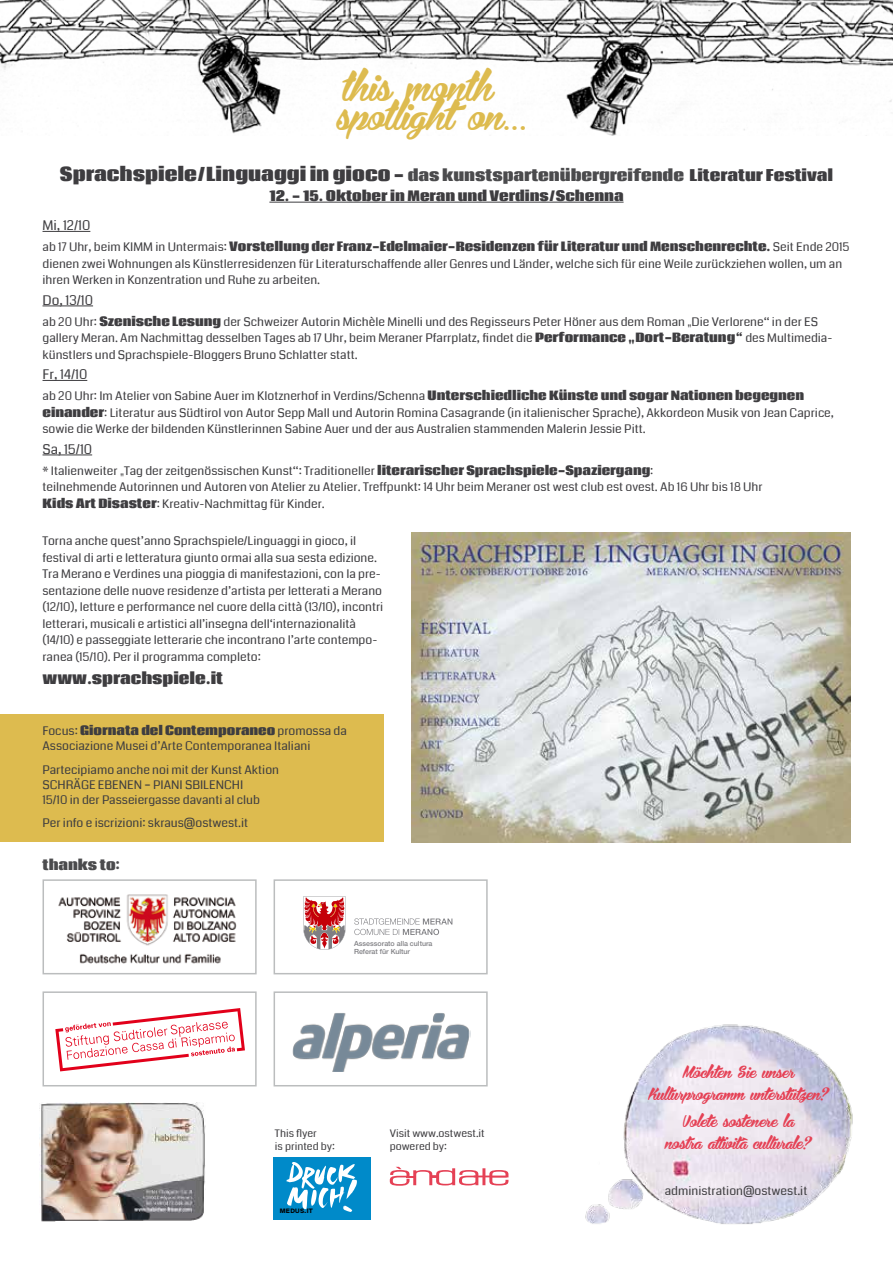
<style>
.page{position:relative;width:893px;height:1263px;background:#fff}
.page>*{position:absolute;margin:0;border:0;box-sizing:border-box;transform-origin:0 0}
.t1{font:36px/28.2px "Bira PERSONALUSEONLY";color:#ddbb4f}
.t2{font:800 18px "Coda";color:#3e3d40}
.t3{font:15px/22.5px "Bira PERSONALUSEONLY";color:#e54155;text-align:center}
.t4{font:800 15px "Coda";color:#3e3d40}
.t5{font:800 13.5px "Coda";color:#3e3d40}
.t6{font:13.5px "Coda";color:#3e3d40}
.t7{font:800 13.5px "Coda";color:#4b4b4d}
.t8{font:12px/16.5px "Coda";color:#3e3d40}
.t9{font:10.5px/12.6px "Coda";color:#3e3d40}
.t10{font:500 7.05px/8.2px "Helvetica Neue LT Pro";color:#7f7f83}
.t11{font:700 6.6px "Suisse BP Intl";letter-spacing:.05em;color:#000}
.s1{font-size:16.8px}
.s2{font-size:15px;color:#4b4b4d}
.s3{font-size:15px}
.s4{font-weight:800}
</style>
<div class="page">
<div style="left:0;top:714px;width:384px;height:128px;background:#ddbb4f"></div>
<img style="left:585px;top:1024px;width:268px;height:200px">
<img style="left:0;top:0;width:893px;height:136px">
<hr style="left:269px;top:202px;width:355px;height:1px;background:#3e3d40">
<hr style="left:43px;top:231px;width:47px;height:1px;background:#3e3d40">
<hr style="left:43px;top:306px;width:50px;height:1px;background:#3e3d40">
<hr style="left:43px;top:380px;width:44px;height:1px;background:#3e3d40">
<hr style="left:43px;top:455px;width:49px;height:1px;background:#3e3d40">
<div style="left:43px;top:879px;width:214px;height:95px;border:2px solid #bbbdbe"></div>
<img style="left:58px;top:894px;width:179px;height:70px">
<div style="left:274px;top:991px;width:214px;height:95px;border:2px solid #bbbdbe"></div>
<img style="left:292px;top:1013px;width:178px;height:58px">
<div style="left:43px;top:991px;width:214px;height:95px;border:2px solid #bbbdbe"></div>
<svg style="left:55px;top:1008px;width:190px;height:63px"></svg>
<svg style="left:390px;top:1167px;width:118px;height:19px"></svg>
<div style="left:274px;top:1157px;width:97px;height:62px;background:#008ac9"></div>
<svg style="left:286px;top:1162px;width:71px;height:50px"></svg>
<div style="left:274px;top:879px;width:214px;height:95px;border:2px solid #bbbdbe"></div>
<svg style="left:303px;top:896px;width:42px;height:54px"></svg>
<svg style="left:354px;top:918px;width:98px;height:17px"></svg>
<img style="left:40px;top:1102px;width:165px;height:120px">
<img style="left:411px;top:532px;width:439px;height:310px">
<h1 class="t1" style="left:337px;top:73px;width:192px">this month spotlight on...</h1>
<h2 class="t2" style="left:60px;top:159px;width:774px">Sprachspiele/Linguaggi in gioco <span class="s1">-</span> <span class="s2">das kunstspartenübergreifende</span> <span class="s3">Literatur Festival</span></h2>
<p class="t5" style="left:269px;top:185px;width:356px">12. - 15. Oktober in Meran und Verdins/Schenna</p>
<p class="t6" style="left:43px;top:216px;width:49px">Mi, 12/10</p>
<p class="t8" style="left:43px;top:239px;width:809px">ab 17 Uhr, beim KIMM in Untermais: <span class="s4">Vorstellung der Franz-Edelmaier-Residenzen für Literatur und Menschenrechte.</span> Seit Ende 2015 dienen zwei Wohnungen als Künstlerresidenzen für Literaturschaffende aller Genres und Länder, welche sich für eine Weile zurückziehen wollen, um an ihren Werken in Konzentration und Ruhe zu arbeiten.</p>
<p class="t6" style="left:43px;top:291px;width:52px">Do, 13/10</p>
<p class="t8" style="left:43px;top:313px;width:791px">ab 20 Uhr: <span class="s4">Szenische Lesung</span> der Schweizer Autorin Michèle Minelli und des Regisseurs Peter Höner aus dem Roman „Die Verlorene“ in der ES gallery Meran. Am Nachmittag desselben Tages ab 17 Uhr, beim Meraner Pfarrplatz, findet die <span class="s4">Performance „Dort-Beratung“</span> des Multimedia&shy;künstlers und Sprachspiele-Bloggers Bruno Schlatter statt.</p>
<p class="t6" style="left:43px;top:365px;width:46px">Fr, 14/10</p>
<p class="t8" style="left:43px;top:388px;width:793px">ab 20 Uhr: Im Atelier von Sabine Auer im Klotznerhof in Verdins/Schenna <span class="s4">Unterschiedliche Künste und sogar Nationen begegnen einander</span>: Literatur aus Südtirol von Autor Sepp Mall und Autorin Romina Casagrande (in italienischer Sprache), Akkordeon Musik von Jean Caprice, sowie die Werke der bildenden Künstlerinnen Sabine Auer und der aus Australien stammenden Malerin Jessie Pitt.</p>
<p class="t6" style="left:43px;top:440px;width:51px">Sa, 15/10</p>
<p class="t8" style="left:43px;top:462px;width:722px">* Italienweiter „Tag der zeitgenössischen Kunst“: Traditioneller <span class="s4">literarischer Sprachspiele-Spaziergang</span>:<br>teilnehmende Autorinnen und Autoren von Atelier zu Atelier. Treffpunkt: 14 Uhr beim Meraner ost west club est ovest. Ab 16 Uhr bis 18 Uhr<br><span class="s4">Kids Art Disaster</span>: Kreativ-Nachmittag für Kinder.</p>
<p class="t8" style="left:43px;top:533px;width:342px">Torna anche quest’anno Sprachspiele/Linguaggi in gioco, il festival di arti e letteratura giunto ormai alla sua sesta edizione.<br>Tra Merano e Verdines una pioggia di manifestazioni, con la pre&shy;sentazione delle nuove residenze d’artista per letterati a Merano (12/10), letture e performance nel cuore della città (13/10), incontri letterari, musicali e artistici all’insegna dell‘internazionalità (14/10) e passeggiate letterarie che incontrano l’arte contempo&shy;ranea (15/10). Per il programma completo:</p>
<p class="t4" style="left:43px;top:666px;width:182px">www.sprachspiele.it</p>
<p class="t8" style="left:43px;top:724px;width:306px;line-height:15px">Focus: <span class="s4">Giornata del Contemporaneo</span> promossa da<br>Associazione Musei d’Arte Contemporanea Italiani</p>
<p class="t8" style="left:43px;top:762px;width:238px;line-height:15px">Partecipiamo anche noi mit der Kunst Aktion<br>SCHRÄGE EBENEN – PIANI SBILENCHI<br>15/10 in der Passeiergasse davanti al club</p>
<p class="t8" style="left:43px;top:815px;width:207px">Per info e iscrizioni: skraus@ostwest.it</p>
<p class="t7" style="left:43px;top:854px;width:79px">thanks to:</p>
<p class="t10" style="left:354px;top:939px;width:80px">Assessorato alla cultura<br>Referat für Kultur</p>
<p class="t9" style="left:275px;top:1127px;width:61px">This flyer<br>is printed by:</p>
<p class="t9" style="left:390px;top:1127px;width:97px">Visit www.ostwest.it powered by:</p>
<p class="t11" style="left:280px;top:1207px;width:35px">MEDUS.IT</p>
<p class="t3" style="left:648px;top:1060px;width:182px">Möchten Sie unser<br>Kulturprogramm unterstützen?</p>
<p class="t3" style="left:665px;top:1110px;width:148px">Volete sostenere la nostra attività culturale?</p>
<p class="t8" style="left:665px;top:1182px;width:144px">administration@ostwest.it</p>
</div>
